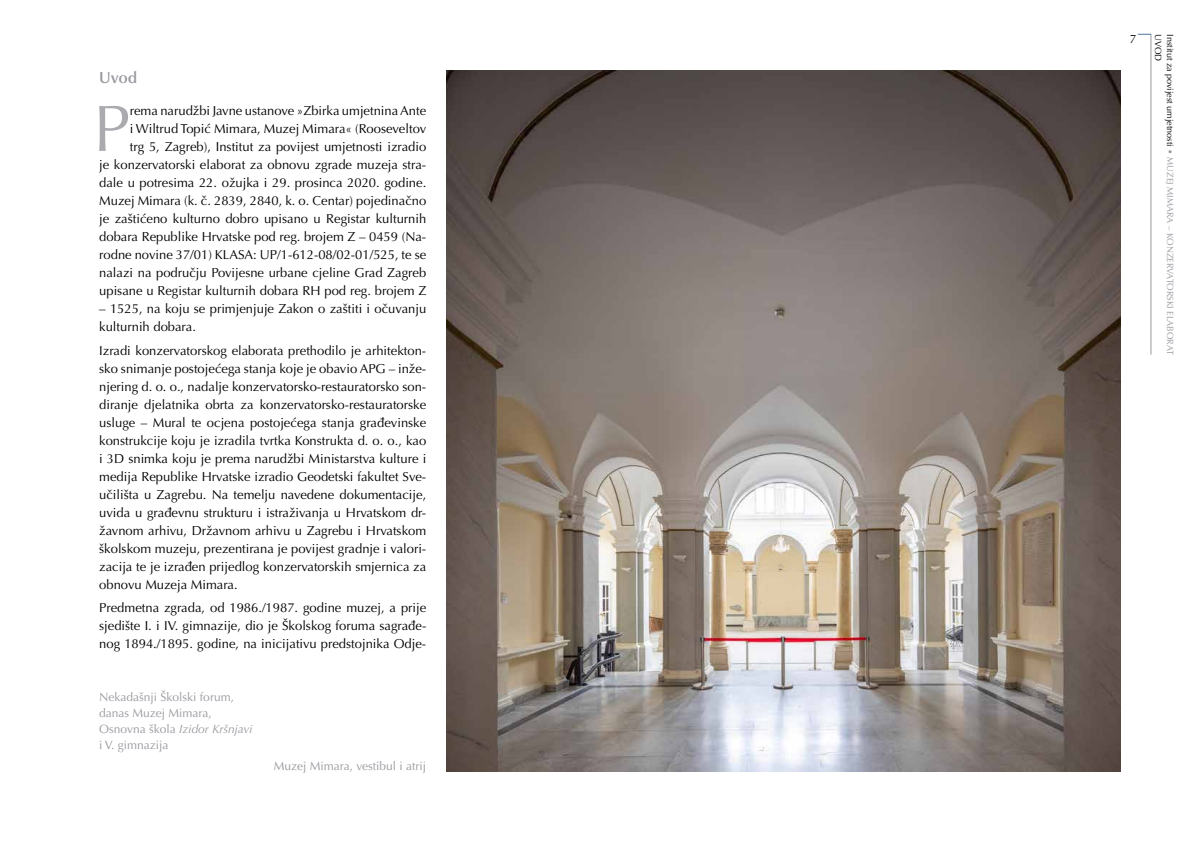
<style>
.page{position:relative;width:1191px;height:842px;background:#fff}
.page>*{position:absolute;margin:0;border:0;box-sizing:border-box;transform-origin:0 0}
.t1{font:65.6px "Optima LT Pro";color:#aaaaaf}
.t2{font:600 16px "Optima LT Pro";color:#999aa0}
.t3{font:13px/18px "Optima LT Pro";color:#000;text-align:justify}
.t4{font:12px/16px "Optima LT Pro";color:#999aa0}
.t5{font:12px "Optima LT Pro";color:#000}
.t6{font:9px/11.8px "Optima LT Pro";color:#999aa0}
.s1{font-style:italic}
.s2{color:#000}
</style>
<div class="page">
<hr style="left:1150px;top:34px;width:1px;height:321px;background:#999aa0">
<svg style="left:1137px;top:34px;width:14px;height:1px"></svg>
<img style="left:446px;top:71px;width:674px;height:700px">
<p class="t2" style="left:99px;top:67px;width:40px">Uvod</p>
<h1 class="t1" style="left:93px;top:87px;width:38px">P</h1>
<p class="t3" style="left:99px;top:101px;width:328px;text-align:right">rema narudžbi Javne ustanove »Zbirka umjetnina Ante<br>i Wiltrud Topić Mimara, Muzej Mimara« (Rooseveltov<br>trg 5, Zagreb), Institut za povijest umjetnosti izradio<br>je konzervatorski elaborat za obnovu zgrade muzeja stra&shy;dale u potresima 22. ožujka i 29. prosinca 2020. godine.<br>Muzej Mimara (k. č. 2839, 2840, k. o. Centar) pojedinačno je zaštićeno kulturno dobro upisano u Registar kulturnih dobara Republike Hrvatske pod reg. brojem Z – 0459 (Na&shy;rodne novine 37/01) KLASA: UP/1-612-08/02-01/525, te se nalazi na području Povijesne urbane cjeline Grad Zagreb upisane u Registar kulturnih dobara RH pod reg. brojem Z</p>
<p class="t3" style="left:99px;top:299px;width:328px">– 1525, na koju se primjenjuje Zakon o zaštiti i očuvanju kulturnih dobara.</p>
<p class="t3" style="left:99px;top:341px;width:328px">Izradi konzervatorskog elaborata prethodilo je arhitekton&shy;sko snimanje postojećega stanja koje je obavio APG – inže&shy;njering d. o. o., nadalje konzervatorsko-restauratorsko son&shy;diranje djelatnika obrta za konzervatorsko-restauratorske usluge – Mural te ocjena postojećega stanja građevinske konstrukcije koju je izradila tvrtka Konstrukta d. o. o., kao i 3D snimka koju je prema narudžbi Ministarstva kulture i medija Republike Hrvatske izradio Geodetski fakultet Sve&shy;učilišta u Zagrebu. Na temelju navedene dokumentacije, uvida u građevnu strukturu i istraživanja u Hrvatskom dr&shy;žavnom arhivu, Državnom arhivu u Zagrebu i Hrvatskom školskom muzeju, prezentirana je povijest gradnje i valori&shy;zacija te je izrađen prijedlog konzervatorskih smjernica za obnovu Muzeja Mimara.</p>
<p class="t3" style="left:99px;top:599px;width:328px">Predmetna zgrada, od 1986./1987. godine muzej, a prije sjedište I. i IV. gimnazije, dio je Školskog foruma sagrađe&shy;nog 1894./1895. godine, na inicijativu predstojnika Odje-</p>
<p class="t4" style="left:99px;top:688px;width:155px">Nekadašnji Školski forum, danas Muzej Mimara,<br>Osnovna škola <span class="s1">Izidor Kršnjavi </span>i V. gimnazija</p>
<p class="t4" style="left:274px;top:758px;width:154px">Muzej Mimara, vestibul i atrij</p>
<p class="t5" style="left:1129px;top:31px;width:8px">7</p>
<p class="t6" style="left:1176px;top:34px;width:323px;rotate:90deg"><span class="s2">Institut za povijest umjetnosti</span> • MUZEJ MIMARA – KONZERVATORSKI ELABORAT<br><span class="s2">UVOD</span></p>
</div>
